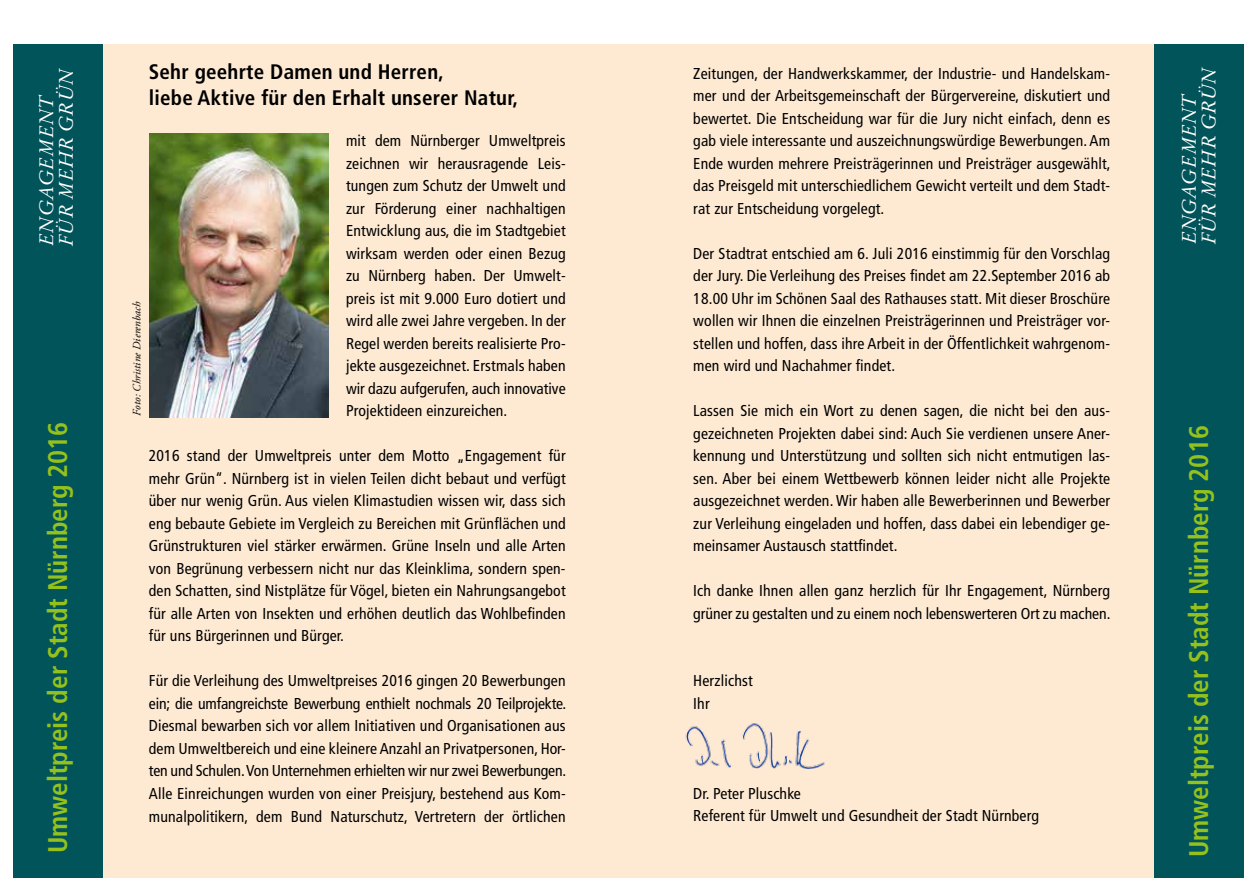
<style>
.page{position:relative;width:1259px;height:893px;background:#fff}
.page>*{position:absolute;margin:0;border:0;box-sizing:border-box;transform-origin:0 0}
.t1{font:700 condensed 27px "Frutiger LT Std";color:#94c11c}
.t2{font:700 condensed 21px/26.2px "Frutiger LT Std";letter-spacing:.01em;color:#000}
.t3{font:italic 19.5px/19.5px "Stempel Garamond";color:#fff}
.t4{font:condensed 15.75px/22.5px "Frutiger LT Std";letter-spacing:.01em;color:#000;text-align:justify}
.t5{font:italic 11.25px "Adobe Garamond Pro";letter-spacing:.005em;color:#000}
</style>
<div class="page">
<div style="left:103px;top:45px;width:1065px;height:833px;background:#feead3"></div>
<div style="left:14px;top:45px;width:89px;height:833px;background:#00545a"></div>
<div style="left:1154px;top:45px;width:90px;height:833px;background:#00545a"></div>
<img style="left:149px;top:134px;width:179px;height:283px">
<img style="left:685px;top:723px;width:140px;height:46px">
<p class="t3" style="left:37px;top:246px;width:179px;rotate:-90deg">ENGAGEMENT<br>FÜR MEHR GRÜN</p>
<h1 class="t1" style="left:42px;top:853px;width:433px;rotate:-90deg">Umweltpreis der Stadt Nürnberg 2016</h1>
<p class="t5" style="left:130px;top:416px;width:116px;rotate:-90deg">Foto: Christine Dierenbach</p>
<h2 class="t2" style="left:149px;top:58px;width:371px">Sehr geehrte Damen und Herren,<br>liebe Aktive für den Erhalt unserer Natur,</h2>
<p class="t4" style="left:346px;top:130px;width:221px">mit dem Nürnberger Umweltpreis zeichnen wir herausragende Leis&shy;tungen zum Schutz der Umwelt und zur Förderung einer nachhaltigen Entwicklung aus, die im Stadtgebiet wirksam werden oder einen Bezug zu Nürnberg haben. Der Umwelt&shy;preis ist mit 9.000 Euro dotiert und wird alle zwei Jahre vergeben. In der Regel werden bereits realisierte Pro&shy;jekte ausgezeichnet. Erstmals haben wir dazu aufgerufen, auch innovative Projektideen einzureichen.</p>
<p class="t4" style="left:149px;top:445px;width:418px">2016 stand der Umweltpreis unter dem Motto „Engagement für mehr Grün“. Nürnberg ist in vielen Teilen dicht bebaut und verfügt über nur wenig Grün. Aus vielen Klimastudien wissen wir, dass sich eng bebaute Gebiete im Vergleich zu Bereichen mit Grünflächen und Grünstrukturen viel stärker erwärmen. Grüne Inseln und alle Arten von Begrünung verbessern nicht nur das Kleinklima, sondern spen&shy;den Schatten, sind Nistplätze für Vögel, bieten ein Nahrungsangebot für alle Arten von Insekten und erhöhen deutlich das Wohlbefinden für uns Bürgerinnen und Bürger.</p>
<p class="t4" style="left:149px;top:670px;width:419px">Für die Verleihung des Umweltpreises 2016 gingen 20 Bewerbungen ein; die umfangreichste Bewerbung enthielt nochmals 20 Teilprojekte.<br>Diesmal bewarben sich vor allem Initiativen und Organisationen aus dem Umweltbereich und eine kleinere Anzahl an Privatpersonen, Hor&shy;ten und Schulen. Von Unternehmen erhielten wir nur zwei Bewerbungen.<br>Alle Einreichungen wurden von einer Preisjury, bestehend aus Kom&shy;munalpolitikern, dem Bund Naturschutz, Vertretern der örtlichen</p>
<p class="t4" style="left:693px;top:62px;width:419px">Zeitungen, der Handwerkskammer, der Industrie- und Handelskam&shy;mer und der Arbeitsgemeinschaft der Bürgervereine, diskutiert und bewertet. Die Entscheidung war für die Jury nicht einfach, denn es gab viele interessante und auszeichnungswürdige Bewerbungen. Am Ende wurden mehrere Preisträgerinnen und Preisträger ausgewählt, das Preisgeld mit unterschiedlichem Gewicht verteilt und dem Stadt&shy;rat zur Entscheidung vorgelegt.</p>
<p class="t4" style="left:693px;top:242px;width:418px">Der Stadtrat entschied am 6. Juli 2016 einstimmig für den Vorschlag der Jury. Die Verleihung des Preises findet am 22.September 2016 ab 18.00 Uhr im Schönen Saal des Rathauses statt. Mit dieser Broschüre wollen wir Ihnen die einzelnen Preisträgerinnen und Preisträger vor&shy;stellen und hoffen, dass ihre Arbeit in der Öffentlichkeit wahrgenom&shy;men wird und Nachahmer findet.</p>
<p class="t4" style="left:693px;top:400px;width:418px">Lassen Sie mich ein Wort zu denen sagen, die nicht bei den aus&shy;gezeichneten Projekten dabei sind: Auch Sie verdienen unsere Aner&shy;kennung und Unterstützung und sollten sich nicht entmutigen las&shy;sen. Aber bei einem Wettbewerb können leider nicht alle Projekte ausgezeichnet werden. Wir haben alle Bewerberinnen und Bewerber zur Verleihung eingeladen und hoffen, dass dabei ein lebendiger ge&shy;meinsamer Austausch stattfindet.</p>
<p class="t4" style="left:693px;top:580px;width:419px">Ich danke Ihnen allen ganz herzlich für Ihr Engagement, Nürnberg grüner zu gestalten und zu einem noch lebenswerteren Ort zu machen.</p>
<p class="t4" style="left:693px;top:670px;width:61px">Herzlichst<br>Ihr</p>
<p class="t4" style="left:693px;top:782px;width:347px">Dr. Peter Pluschke<br>Referent für Umwelt und Gesundheit der Stadt Nürnberg</p>
<p class="t3" style="left:1179px;top:244px;width:179px;rotate:-90deg">ENGAGEMENT<br>FÜR MEHR GRÜN</p>
<h1 class="t1" style="left:1182px;top:857px;width:433px;rotate:-90deg">Umweltpreis der Stadt Nürnberg 2016</h1>
</div>
